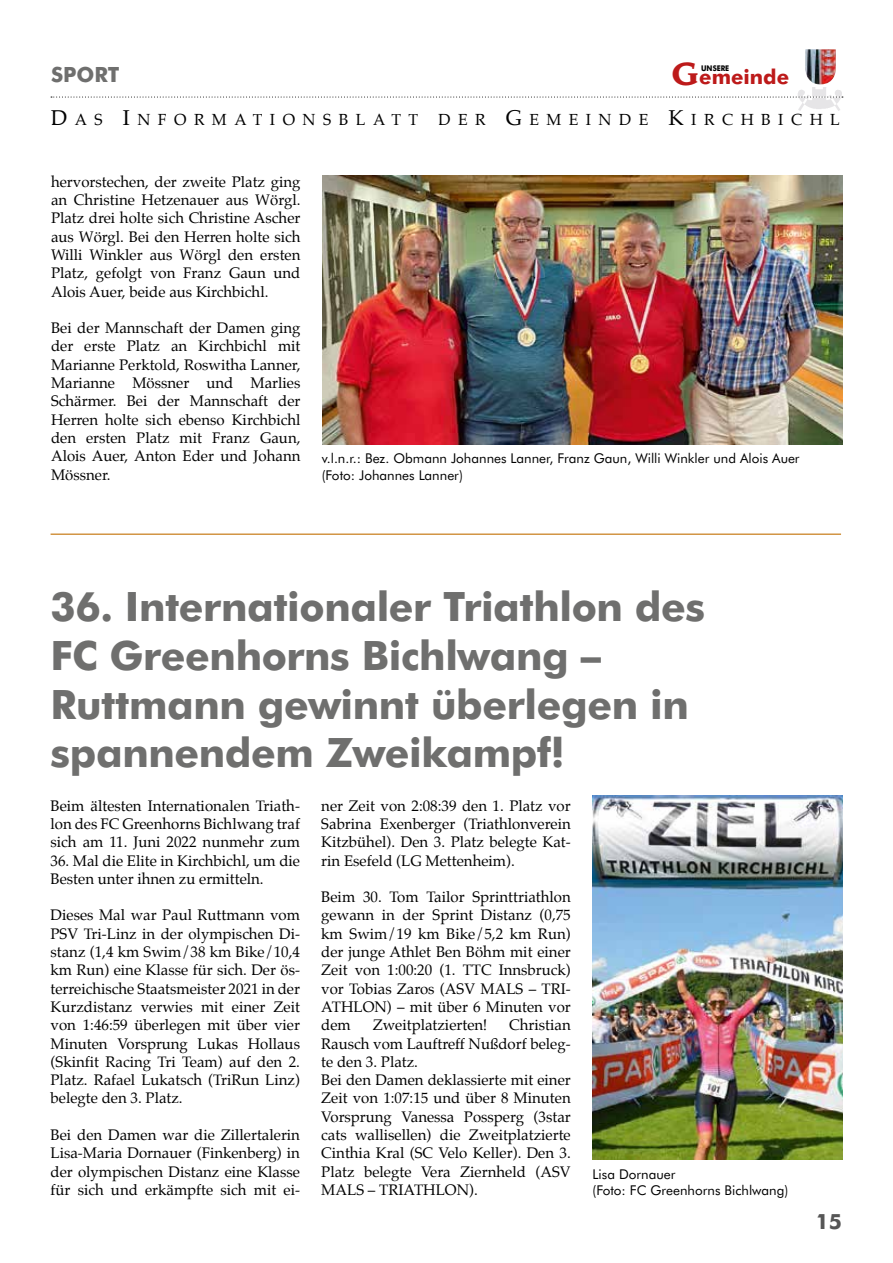
<style>
.page{position:relative;width:893px;height:1263px;background:#fff}
.page>*{position:absolute;margin:0;border:0;box-sizing:border-box;transform-origin:0 0}
.t1{font:700 40.5px/48.6px "Futura BT";letter-spacing:-.01em;color:#6f6f6e}
.t2{font:700 21px "Futura BT";color:#6f6f6e}
.t3{font:700 21px "Futura BT";color:#565656}
.t4{font:700 20.4px "Futura BT";color:#bd1a1a}
.t5{font:15.75px "Palatino";letter-spacing:.475em;color:#000}
.t6{font:15px/18.3px "Palatino";color:#000;text-align:justify}
.t7{font:13.5px/16.2px "Futura BT";color:#000}
.t8{font:700 7.8px "Futura BT";color:#000;scale:.9 1}
.s1{font-family:"Leawood";font-size:31.5px}
.s2{font-size:21px}
</style>
<div class="page">
<img style="left:798px;top:88px;width:44px;height:23px">
<svg style="left:51px;top:97px;width:792px;height:1px"></svg>
<img style="left:805px;top:49px;width:31px;height:36px">
<img style="left:592px;top:795px;width:250px;height:365px">
<img style="left:322px;top:175px;width:520px;height:269px">
<hr style="left:51px;top:533px;width:790px;height:2px;background:#d29544">
<h2 class="t2" style="left:51px;top:62px;width:70px">SPORT</h2>
<h3 class="t4" style="left:672px;top:64px;width:119px"><span class="s1">G</span>emeinde</h3>
<p class="t5" style="left:51px;top:109px;width:369px"><span class="s2">D</span>AS <span class="s2">I</span>NFORMATIONSBLATT</p>
<p class="t5" style="left:438px;top:109px;width:403px">DER <span class="s2">G</span>EMEINDE <span class="s2">K</span>IRCHBICHL</p>
<p class="t8" style="left:701px;top:63px;width:33px">UNSERE</p>
<p class="t6" style="left:51px;top:174px;width:251px">hervorstechen, der zweite Platz ging an Christine Hetzenauer aus Wörgl.<br>Platz drei holte sich Christine Ascher aus Wörgl. Bei den Herren holte sich Willi Winkler aus Wörgl den ersten Platz, gefolgt von Franz Gaun und Alois Auer, beide aus Kirchbichl.</p>
<p class="t6" style="left:51px;top:320px;width:251px">Bei der Mannschaft der Damen ging der erste Platz an Kirchbichl mit Marianne Perktold, Roswitha Lanner, Marianne Mössner und Marlies Schärmer. Bei der Mannschaft der Herren holte sich ebenso Kirchbichl den ersten Platz mit Franz Gaun, Alois Auer, Anton Eder und Johann Mössner.</p>
<p class="t7" style="left:322px;top:450px;width:479px">v.l.n.r.: Bez. Obmann Johannes Lanner, Franz Gaun, Willi Winkler und Alois Auer (Foto: Johannes Lanner)</p>
<h1 class="t1" style="left:51px;top:582px;width:656px">36. Internationaler Triathlon des<br>FC Greenhorns Bichlwang –<br>Ruttmann gewinnt überlegen in spannendem Zweikampf!</h1>
<p class="t6" style="left:51px;top:798px;width:251px">Beim ältesten Internationalen Triath&shy;lon des FC Greenhorns Bichlwang traf sich am 11. Juni 2022 nunmehr zum</p>
<p class="t6" style="left:51px;top:852px;width:251px">36. Mal die Elite in Kirchbichl, um die<br>Besten unter ihnen zu ermitteln.</p>
<p class="t6" style="left:51px;top:907px;width:251px">Dieses Mal war Paul Ruttmann vom PSV Tri-Linz in der olympischen Di&shy;stanz (1,4 km Swim/38 km Bike/10,4 km Run) eine Klasse für sich. Der ös&shy;terreichische Staatsmeister 2021 in der Kurzdistanz verwies mit einer Zeit von 1:46:59 überlegen mit über vier Minuten Vorsprung Lukas Hollaus (Skinfit Racing Tri Team) auf den 2.<br>Platz. Rafael Lukatsch (TriRun Linz) belegte den 3. Platz.</p>
<p class="t6" style="left:51px;top:1127px;width:251px">Bei den Damen war die Zillertalerin Lisa-Maria Dornauer (Finkenberg) in der olympischen Distanz eine Klasse für sich und erkämpfte sich mit ei-</p>
<p class="t6" style="left:321px;top:798px;width:251px">ner Zeit von 2:08:39 den 1. Platz vor Sabrina Exenberger (Triathlonverein Kitzbühel). Den 3. Platz belegte Kat&shy;rin Esefeld (LG Mettenheim).</p>
<p class="t6" style="left:321px;top:889px;width:251px">Beim 30. Tom Tailor Sprinttriathlon gewann in der Sprint Distanz (0,75 km Swim/19 km Bike/5,2 km Run) der junge Athlet Ben Böhm mit einer Zeit von 1:00:20 (1. TTC Innsbruck) vor Tobias Zaros (ASV MALS – TRI-ATHLON) – mit über 6 Minuten vor dem</p>
<p class="t6" style="left:321px;top:1017px;width:251px;text-align:left;text-indent:188px">Christian<br>Rausch vom Lauftreff Nußdorf beleg&shy;te den 3. Platz.<br>Bei den Damen deklassierte mit einer<br>Zeit von 1:07:15 und über 8 Minuten<br>Vorsprung Vanessa Possperg (3star cats wallisellen) die Zweitplatzierte<br>Cinthia Kral (SC Velo Keller). Den 3.<br>Platz belegte Vera Ziernheld (ASV<br>MALS – TRIATHLON).</p>
<p class="t6" style="left:373px;top:1017px;width:116px">Zweitplatzierten!</p>
<p class="t7" style="left:592px;top:1166px;width:197px">Lisa Dornauer<br>(Foto: FC Greenhorns Bichlwang)</p>
<h2 class="t3" style="left:816px;top:1208px;width:28px">15</h2>
</div>
